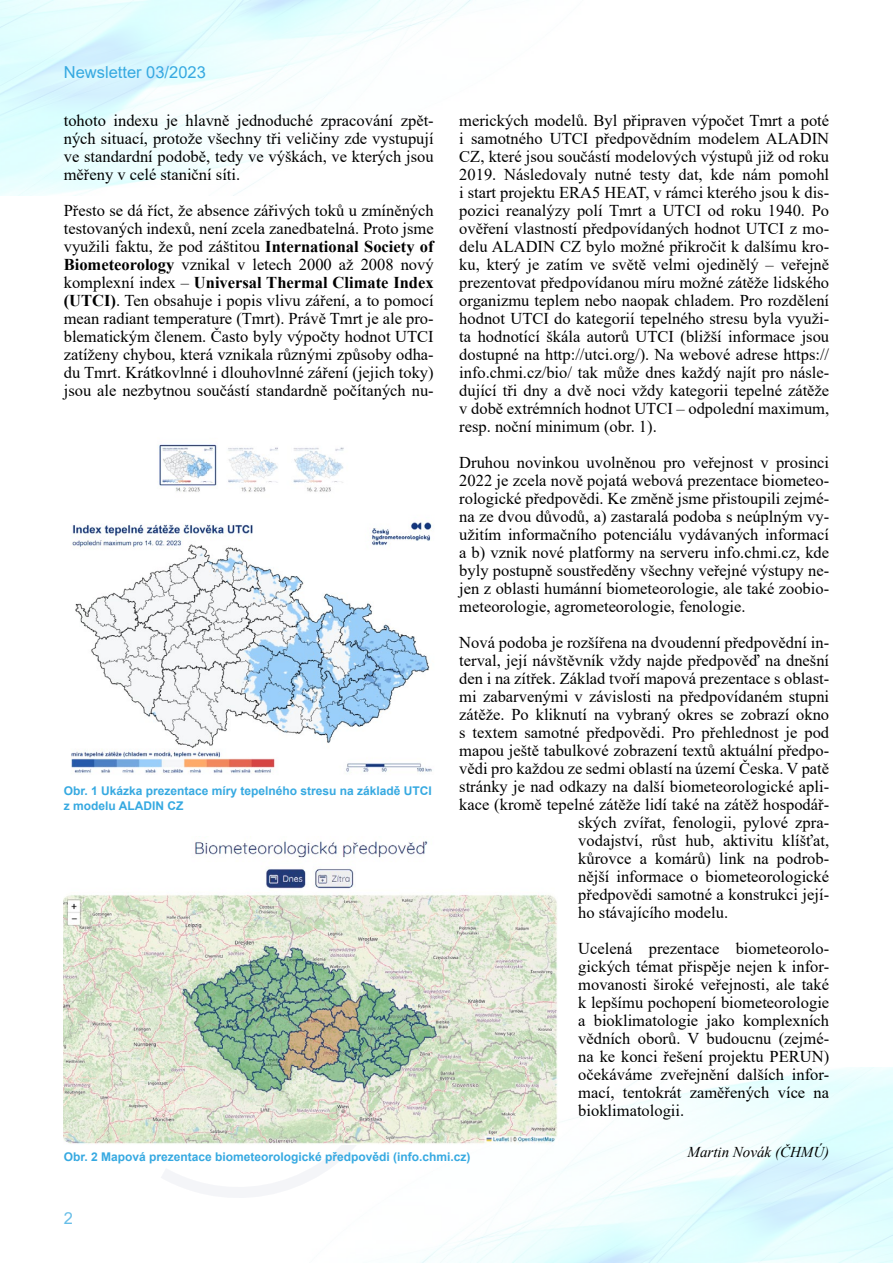
<style>
.page{position:relative;width:893px;height:1263px;background:#fff}
.page>*{position:absolute;margin:0;border:0;box-sizing:border-box;transform-origin:0 0}
.t1{font:16.5px/18px "Times New Roman";color:#000;text-align:justify}
.t2{font:16.5px "Arial";color:#36a9e1}
.t3{font:italic 15px "Times New Roman";color:#000}
.t4{font:700 12px/14.4px "Arial";color:#36a9e1}
.s1{font-weight:700}
</style>
<div class="page">
<svg style="left:161px;top:1148px;width:263px;height:66px"></svg>
<img style="left:71px;top:444px;width:361px;height:330px">
<img style="left:64px;top:836px;width:493px;height:309px">
<svg style="left:67px;top:923px;width:82px;height:70px;background:#dde3ce"></svg>
<img style="left:156px;top:896px;width:203px;height:252px">
<p class="t2" style="left:64px;top:61px;width:144px">Newsletter 03/2023</p>
<p class="t1" style="left:64px;top:111px;width:371px">tohoto indexu je hlavně jednoduché zpracování zpět&shy;ných situací, protože všechny tři veličiny zde vystupují ve standardní podobě, tedy ve výškách, ve kterých jsou měřeny v celé staniční síti.</p>
<p class="t1" style="left:64px;top:201px;width:371px">Přesto se dá říct, že absence zářivých toků u zmíněných testovaných indexů, není zcela zanedbatelná. Proto jsme využili faktu, že pod záštitou <span class="s1">International Society of Biometeorology</span> vznikal v letech 2000 až 2008 nový komplexní index – <span class="s1">Universal Thermal Climate Index (UTCI)</span>. Ten obsahuje i popis vlivu záření, a to pomocí mean radiant temperature (Tmrt). Právě Tmrt je ale pro&shy;blematickým členem. Často byly výpočty hodnot UTCI zatíženy chybou, která vznikala různými způsoby odha&shy;du Tmrt. Krátkovlnné i dlouhovlnné záření (jejich toky) jsou ale nezbytnou součástí standardně počítaných nu-</p>
<p class="t1" style="left:459px;top:111px;width:371px">merických modelů. Byl připraven výpočet Tmrt a poté i samotného UTCI předpovědním modelem ALADIN CZ, které jsou součástí modelových výstupů již od roku 2019. Následovaly nutné testy dat, kde nám pomohl i start projektu ERA5 HEAT, v rámci kterého jsou k dis&shy;pozici reanalýzy polí Tmrt a UTCI od roku 1940. Po ověření vlastností předpovídaných hodnot UTCI z mo&shy;delu ALADIN CZ bylo možné přikročit k dalšímu kro&shy;ku, který je zatím ve světě velmi ojedinělý – veřejně prezentovat předpovídanou míru možné zátěže lidského organizmu teplem nebo naopak chladem. Pro rozdělení hodnot UTCI do kategorií tepelného stresu byla využi&shy;ta hodnotící škála autorů UTCI (bližší informace jsou dostupné na http://utci.org/). Na webové adrese https:// info.chmi.cz/bio/ tak může dnes každý najít pro násle&shy;dující tři dny a dvě noci vždy kategorii tepelné zátěže v době extrémních hodnot UTCI – odpolední maximum, resp. noční minimum (obr. 1).</p>
<p class="t1" style="left:459px;top:453px;width:371px">Druhou novinkou uvolněnou pro veřejnost v prosinci 2022 je zcela nově pojatá webová prezentace biometeo&shy;rologické předpovědi. Ke změně jsme přistoupili zejmé&shy;na ze dvou důvodů, a) zastaralá podoba s neúplným vy&shy;užitím informačního potenciálu vydávaných informací a b) vznik nové platformy na serveru info.chmi.cz, kde byly postupně soustředěny všechny veřejné výstupy ne&shy;jen z oblasti humánní biometeorologie, ale také zoobio&shy;meteorologie, agrometeorologie, fenologie.</p>
<p class="t1" style="left:459px;top:633px;width:371px">Nová podoba je rozšířena na dvoudenní předpovědní in-</p>
<p class="t1" style="left:459px;top:651px;width:371px">terval, její návštěvník vždy najde předpověď na dnešní</p>
<p class="t1" style="left:459px;top:669px;width:371px">den i na zítřek. Základ tvoří mapová prezentace s oblast-</p>
<p class="t1" style="left:459px;top:687px;width:371px">mi zabarvenými v závislosti na předpovídaném stupni</p>
<p class="t1" style="left:459px;top:705px;width:371px">zátěže. Po kliknutí na vybraný okres se zobrazí okno</p>
<p class="t1" style="left:459px;top:723px;width:371px">s textem samotné předpovědi. Pro přehlednost je pod</p>
<p class="t1" style="left:459px;top:741px;width:371px">mapou ještě tabulkové zobrazení textů aktuální předpo-</p>
<p class="t1" style="left:459px;top:759px;width:371px">vědi pro každou ze sedmi oblastí na území Česka. V patě</p>
<p class="t1" style="left:459px;top:777px;width:371px">stránky je nad odkazy na další biometeorologické apli-</p>
<p class="t1" style="left:459px;top:795px;width:371px">kace (kromě tepelné zátěže lidí také na zátěž hospodář-</p>
<p class="t1" style="left:578px;top:813px;width:252px">ských zvířat, fenologii, pylové zpra-</p>
<p class="t1" style="left:578px;top:831px;width:252px">vodajství, růst hub, aktivitu klíšťat,</p>
<p class="t1" style="left:578px;top:849px;width:252px">kůrovce a komárů) link na podrob-</p>
<p class="t1" style="left:578px;top:867px;width:252px">nější informace o biometeorologické</p>
<p class="t1" style="left:578px;top:885px;width:252px">předpovědi samotné a konstrukci její-</p>
<p class="t1" style="left:578px;top:903px;width:151px">ho stávajícího modelu.</p>
<p class="t1" style="left:578px;top:939px;width:252px">Ucelená prezentace biometeorolo&shy;gických témat přispěje nejen k infor&shy;movanosti široké veřejnosti, ale také k lepšímu pochopení biometeorologie a bioklimatologie jako komplexních vědních oborů. V budoucnu (zejmé&shy;na ke konci řešení projektu PERUN) očekáváme zveřejnění dalších infor&shy;mací, tentokrát zaměřených více na bioklimatologii.</p>
<p class="t4" style="left:64px;top:1150px;width:408px">Obr. 2 Mapová prezentace biometeorologické předpovědi (info.chmi.cz)</p>
<p class="t3" style="left:687px;top:1141px;width:143px">Martin Novák (ČHMÚ)</p>
<p class="t4" style="left:64px;top:784px;width:370px">Obr. 1 Ukázka prezentace míry tepelného stresu na základě UTCI z modelu ALADIN CZ</p>
<p class="t2" style="left:64px;top:1207px;width:11px">2</p>
</div>
